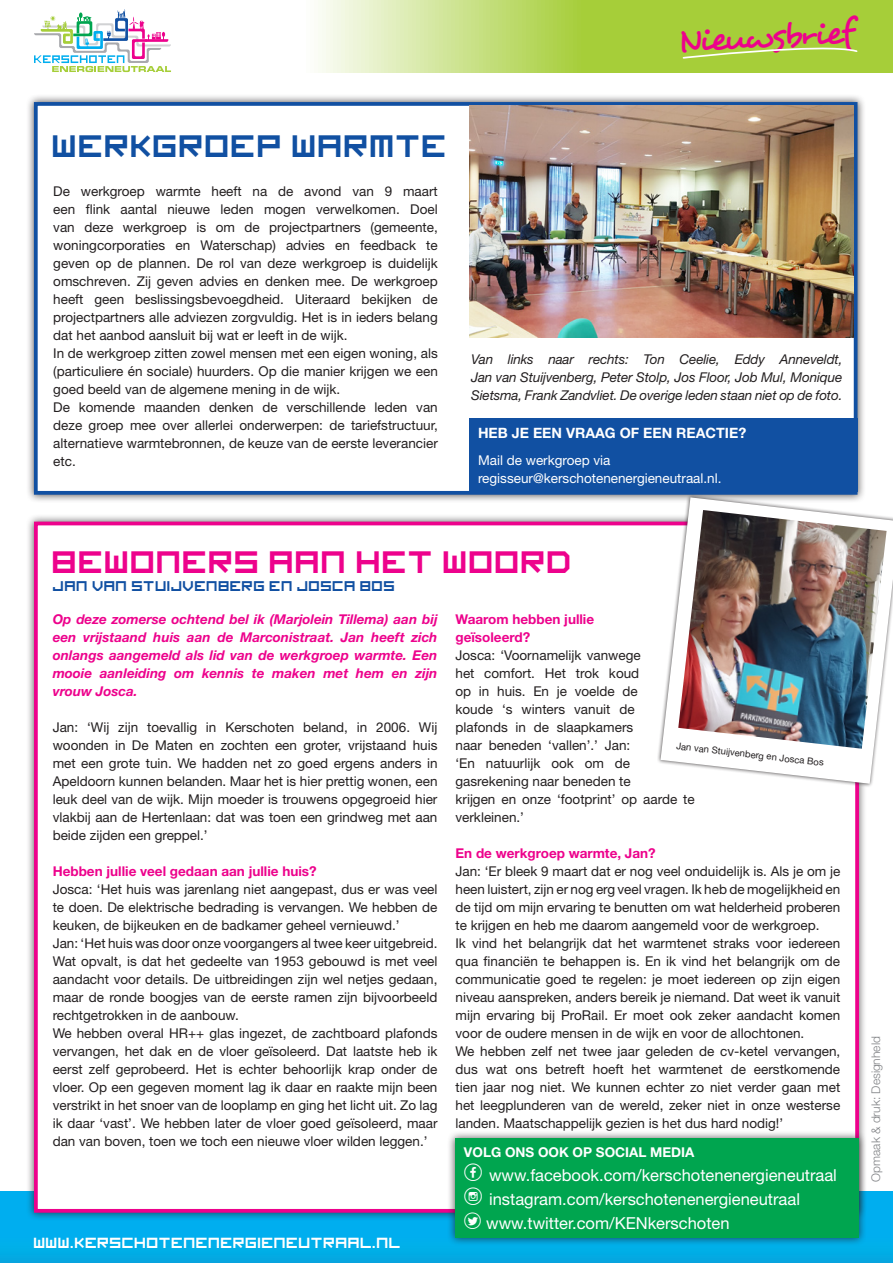
<style>
.page{position:relative;width:893px;height:1263px;background:#fff}
.page>*{position:absolute;margin:0;border:0;box-sizing:border-box;transform-origin:0 0}
.t1{font:36.45px "Desyrel";color:#ed028c}
.Paragraph_Style_1{font:34.65px "imagine font";color:#ed028c}
.Paragraph_Style_1-2{font:34.65px "imagine font";color:#1150a2}
.Voorwoord{font:16.5px "Helvetica Neue LT Std";color:#fff}
.t2{font:16.35px "imagine font";color:#fff}
.Paragraph_Style_1-3{font:15.75px "imagine font";color:#1150a2}
.Voorwoord-2{font:700 14.25px "Helvetica Neue LT Std";color:#fff}
.Voorwoord-3{font:13.5px/18px "Helvetica Neue LT Std";color:#231f20;text-align:justify}
.Voorwoord-4{font:italic 700 13.5px/18px "Helvetica Neue LT Std";color:#ed028c;text-align:justify}
.Voorwoord-5{font:italic 13.5px/18px "Helvetica Neue LT Std";letter-spacing:-.01em;color:#231f20;text-align:justify}
.Voorwoord-6{font:700 13.5px/18px "Helvetica Neue LT Std";color:#ed028c}
.Voorwoord-7{font:13.5px "Helvetica Neue LT Std";color:#fff}
.Voorwoord-8{font:700 13.5px "Helvetica Neue LT Std";color:#fff}
.t3{font:300 12px "Helvetica Neue LT Std";color:#808285}
.Basistekst{font:9.45px "Helvetica Neue LT Std";color:#231f20}
.s1{font-family:"Social Shapes";font-size:25.5px}
.s2{font-family:"Social Shapes";font-size:24px}
</style>
<div class="page">
<div style="left:0;top:1191px;width:893px;height:72px;background:#00aee9"></div>
<svg style="left:88px;top:0;width:805px;height:73px"></svg>
<svg style="left:34px;top:9px;width:137px;height:63px"></svg>
<svg style="left:682px;top:42px;width:177px;height:18px;background:#aed24b"></svg>
<div style="left:26px;top:94px;width:840px;height:409px;background:#231f20;opacity:.75"></div>
<div style="left:34px;top:102px;width:823px;height:393px;background:#fff;border:4px solid #1150a2"></div>
<div style="left:26px;top:514px;width:841px;height:707px;background:#231f20;opacity:.75"></div>
<div style="left:34px;top:522px;width:825px;height:691px;background:#fff;border:4px solid #ed028c"></div>
<div style="left:469px;top:418px;width:388px;height:73px;background:#1150a2"></div>
<img style="left:469px;top:106px;width:385px;height:231px">
<svg style="left:657px;top:494px;width:236px;height:293px"></svg>
<img style="left:678px;top:510px;width:209px;height:239px">
<div style="left:447px;top:1130px;width:420px;height:116px;background:#231f20;opacity:.75"></div>
<div style="left:455px;top:1138px;width:404px;height:100px;background:#00a54f"></div>
<p class="t1" style="left:677px;top:18px;width:179px;rotate:-3deg">Nieuwsbrief</p>
<p class="Paragraph_Style_1-2" style="left:53px;top:135px;width:397px">WERKGROEP WARMTE</p>
<p class="Voorwoord-3" style="left:53px;top:181px;width:386px">De werkgroep warmte heeft na de avond van 9 maart een flink aantal nieuwe leden mogen verwelkomen. Doel van deze werkgroep is om de projectpartners (gemeente, woningcorporaties en Waterschap) advies en feedback te geven op de plannen. De rol van deze werkgroep is duidelijk omschreven. Zij geven advies en denken mee. De werkgroep heeft geen beslissingsbevoegdheid. Uiteraard bekijken de projectpartners alle adviezen zorgvuldig. Het is in ieders belang dat het aanbod aansluit bij wat er leeft in de wijk.</p>
<p class="Voorwoord-3" style="left:53px;top:343px;width:386px">In de werkgroep zitten zowel mensen met een eigen woning, als (particuliere én sociale) huurders. Op die manier krijgen we een goed beeld van de algemene mening in de wijk.</p>
<p class="Voorwoord-3" style="left:53px;top:397px;width:386px">De komende maanden denken de verschillende leden van deze groep mee over allerlei onderwerpen: de tariefstructuur, alternatieve warmtebronnen, de keuze van de eerste leverancier etc.</p>
<p class="Voorwoord-5" style="left:471px;top:350px;width:373px">Van links naar rechts: Ton Ceelie, Eddy Anneveldt, Jan van Stuijvenberg, Peter Stolp, Jos Floor, Job Mul, Monique Sietsma, Frank Zandvliet. De overige leden staan niet op de foto.</p>
<p class="Voorwoord-2" style="left:478px;top:424px;width:270px">HEB JE EEN VRAAG OF EEN REACTIE?</p>
<p class="Voorwoord-7" style="left:478px;top:452px;width:134px">Mail de werkgroep via</p>
<p class="Voorwoord-7" style="left:478px;top:470px;width:245px">regisseur@kerschotenenergieneutraal.nl.</p>
<p class="Paragraph_Style_1" style="left:53px;top:551px;width:522px">BEWONERS AAN HET WOORD</p>
<p class="Paragraph_Style_1-3" style="left:53px;top:581px;width:344px">JAN VAN STUIJVENBERG EN JOSCA BOS</p>
<p class="Voorwoord-4" style="left:53px;top:610px;width:386px">Op deze zomerse ochtend bel ik (Marjolein Tillema) aan bij een vrijstaand huis aan de Marconistraat. Jan heeft zich onlangs aangemeld als lid van de werkgroep warmte. Een mooie aanleiding om kennis te maken met hem en zijn vrouw Josca.</p>
<p class="Voorwoord-3" style="left:53px;top:718px;width:386px">Jan: ‘Wij zijn toevallig in Kerschoten beland, in 2006. Wij woonden in De Maten en zochten een groter, vrijstaand huis met een grote tuin. We hadden net zo goed ergens anders in Apeldoorn kunnen belanden. Maar het is hier prettig wonen, een leuk deel van de wijk. Mijn moeder is trouwens opgegroeid hier vlakbij aan de Hertenlaan: dat was toen een grindweg met aan beide zijden een greppel.’</p>
<p class="Voorwoord-6" style="left:53px;top:862px;width:265px">Hebben jullie veel gedaan aan jullie huis?</p>
<p class="Voorwoord-3" style="left:53px;top:880px;width:386px">Josca: ‘Het huis was jarenlang niet aangepast, dus er was veel te doen. De elektrische bedrading is vervangen. We hebben de keuken, de bijkeuken en de badkamer geheel vernieuwd.’</p>
<p class="Voorwoord-3" style="left:53px;top:934px;width:386px">Jan: ‘Het huis was door onze voorgangers al twee keer uitgebreid.<br>Wat opvalt, is dat het gedeelte van 1953 gebouwd is met veel aandacht voor details. De uitbreidingen zijn wel netjes gedaan, maar de ronde boogjes van de eerste ramen zijn bijvoorbeeld rechtgetrokken in de aanbouw.</p>
<p class="Voorwoord-3" style="left:53px;top:1024px;width:386px">We hebben overal HR++ glas ingezet, de zachtboard plafonds vervangen, het dak en de vloer geïsoleerd. Dat laatste heb ik eerst zelf geprobeerd. Het is echter behoorlijk krap onder de vloer. Op een gegeven moment lag ik daar en raakte mijn been verstrikt in het snoer van de looplamp en ging het licht uit. Zo lag ik daar ‘vast’. We hebben later de vloer goed geïsoleerd, maar dan van boven, toen we toch een nieuwe vloer wilden leggen.’</p>
<p class="t2" style="left:34px;top:1238px;width:369px">WWW.KERSCHOTENENERGIENEUTRAAL.NL</p>
<p class="Voorwoord-6" style="left:455px;top:610px;width:140px">Waarom hebben jullie geïsoleerd?</p>
<p class="Voorwoord-3" style="left:455px;top:646px;width:187px;text-align:left">Josca: ‘Voornamelijk vanwege het comfort. Het trok koud op in huis. En je voelde de koude ‘s winters vanuit de plafonds in de slaapkamers naar beneden ‘vallen’.’ Jan: ‘En natuurlijk ook om de gasrekening naar beneden te</p>
<p class="Voorwoord-3" style="left:455px;top:790px;width:241px">krijgen en onze ‘footprint’ op aarde te verkleinen.’</p>
<p class="Voorwoord-6" style="left:455px;top:844px;width:202px">En de werkgroep warmte, Jan?</p>
<p class="Voorwoord-3" style="left:455px;top:862px;width:386px">Jan: ‘Er bleek 9 maart dat er nog veel onduidelijk is. Als je om je heen luistert, zijn er nog erg veel vragen. Ik heb de mogelijkheid en de tijd om mijn ervaring te benutten om wat helderheid proberen te krijgen en heb me daarom aangemeld voor de werkgroep.</p>
<p class="Voorwoord-3" style="left:455px;top:934px;width:386px">Ik vind het belangrijk dat het warmtenet straks voor iedereen qua financiën te behappen is. En ik vind het belangrijk om de communicatie goed te regelen: je moet iedereen op zijn eigen niveau aanspreken, anders bereik je niemand. Dat weet ik vanuit mijn ervaring bij ProRail. Er moet ook zeker aandacht komen voor de oudere mensen in de wijk en voor de allochtonen.</p>
<p class="Voorwoord-3" style="left:455px;top:1042px;width:386px">We hebben zelf net twee jaar geleden de cv-ketel vervangen, dus wat ons betreft hoeft het warmtenet de eerstkomende tien jaar nog niet. We kunnen echter zo niet verder gaan met het leegplunderen van de wereld, zeker niet in onze westerse landen. Maatschappelijk gezien is het dus hard nodig!’</p>
<p class="Basistekst" style="left:677px;top:740px;width:150px;rotate:7deg">Jan van Stuijvenberg en Josca Bos</p>
<p class="Voorwoord-8" style="left:464px;top:1144px;width:232px">VOLG ONS OOK OP SOCIAL MEDIA</p>
<p class="Voorwoord" style="left:464px;top:1165px;width:374px"><span class="s1">c</span> www.facebook.com/kerschotenenergieneutraal</p>
<p class="Voorwoord" style="left:464px;top:1189px;width:338px"><span class="s1">f</span> instagram.com/kerschotenenergieneutraal</p>
<p class="Voorwoord" style="left:464px;top:1213px;width:267px"><span class="s2">d</span> www.twitter.com/KENkerschoten</p>
<p class="t3" style="left:869px;top:1182px;width:147px;rotate:-90deg">Opmaak &amp; druk: Designheld</p>
</div>
